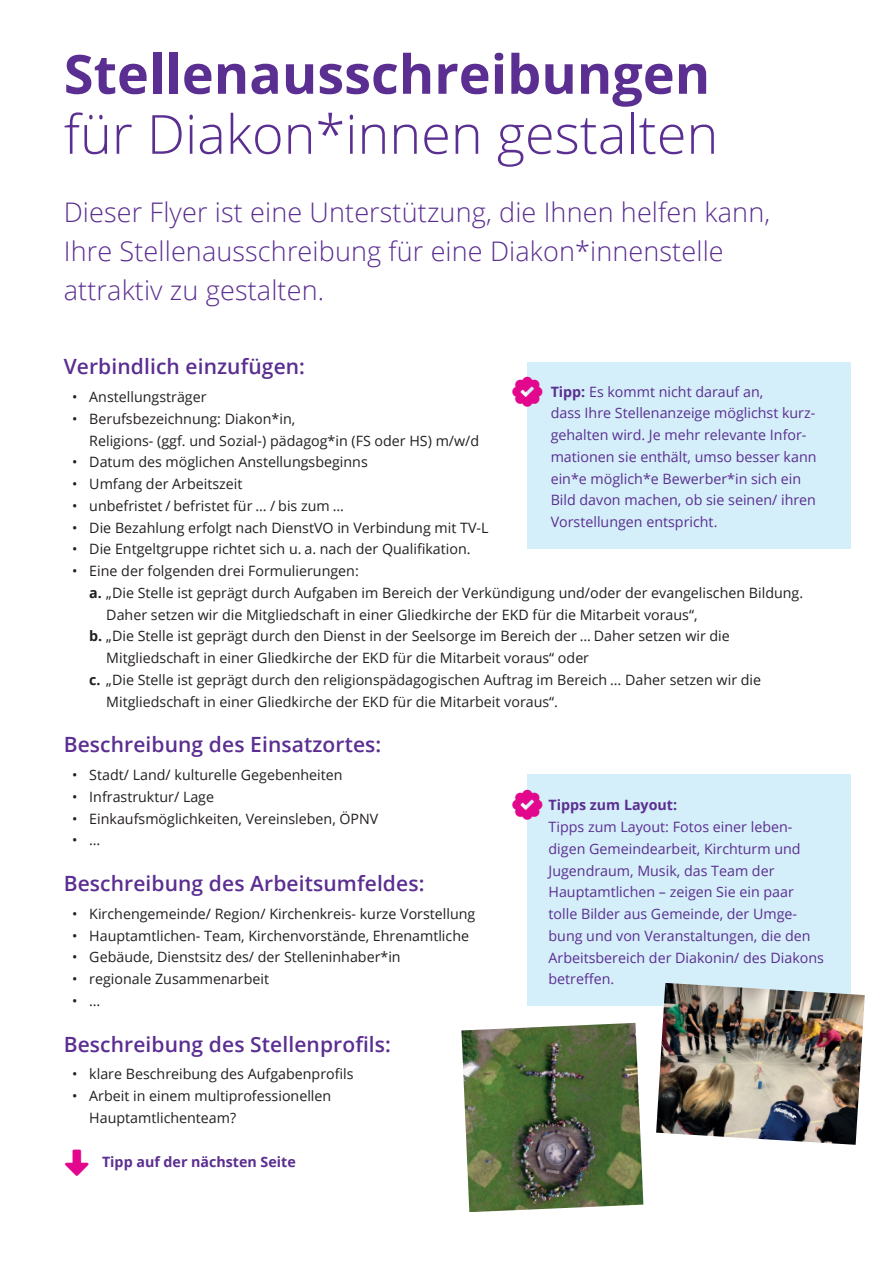
<style>
.page{position:relative;width:893px;height:1263px;background:#fff}
.page>*{position:absolute;margin:0;border:0;box-sizing:border-box;transform-origin:0 0}
.t1{font:300 54px "Open Sans";color:#5b2e91}
.t2{font:700 54px "Open Sans";color:#5b2e91}
.t3{font:300 27px/39px "Open Sans";letter-spacing:.005em;color:#5b2e91}
.t4{font:600 21px "Open Sans";letter-spacing:.005em;color:#5b2e91}
.t5{font:14.25px/21.8px "Open Sans";color:#231f20}
.t6{font:14.25px/21.8px "Open Sans";color:#5b2e91}
.t7{font:700 14.25px "Open Sans";color:#5b2e91}
.s1{font-weight:700}
</style>
<div class="page">
<div style="left:527px;top:362px;width:323px;height:187px;background:#d4eff9"></div>
<div style="left:527px;top:774px;width:323px;height:232px;background:#d4eff9"></div>
<img style="left:461px;top:1023px;width:182px;height:189px">
<img style="left:656px;top:983px;width:209px;height:162px">
<h1 class="t2" style="left:64px;top:36px;width:648px">Stellenausschreibungen</h1>
<h1 class="t1" style="left:64px;top:97px;width:656px">für Diakon*innen gestalten</h1>
<h2 class="t3" style="left:64px;top:192px;width:708px">Dieser Flyer ist eine Unterstützung, die Ihnen helfen kann,<br>Ihre Stellenausschreibung für eine Diakon*innenstelle attraktiv zu gestalten.</h2>
<h3 class="t4" style="left:64px;top:352px;width:243px">Verbindlich einzufügen:</h3>
<p class="t5" style="left:72px;top:386px;width:136px">• Anstellungsträger</p>
<p class="t5" style="left:89px;top:407px;width:391px;text-indent:-17px">• Berufsbezeichnung: Diakon*in,<br>Religions- (ggf. und Sozial-) pädagog*in (FS oder HS) m/w/d</p>
<p class="t5" style="left:72px;top:451px;width:297px">• Datum des möglichen Anstellungsbeginns</p>
<p class="t5" style="left:72px;top:473px;width:172px">• Umfang der Arbeitszeit</p>
<p class="t5" style="left:72px;top:494px;width:273px">• unbefristet / befristet für … / bis zum …</p>
<p class="t5" style="left:72px;top:516px;width:418px">• Die Bezahlung erfolgt nach DienstVO in Verbindung mit TV-L</p>
<p class="t5" style="left:72px;top:538px;width:400px">• Die Entgeltgruppe richtet sich u. a. nach der Qualifikation.</p>
<p class="t5" style="left:72px;top:560px;width:288px">• Eine der folgenden drei Formulierungen:</p>
<p class="t5" style="left:89px;top:581px;width:715px"><span class="s1">a.</span> „Die Stelle ist geprägt durch Aufgaben im Bereich der Verkündigung und/oder der evangelischen Bildung.</p>
<p class="t5" style="left:106px;top:603px;width:593px">Daher setzen wir die Mitgliedschaft in einer Gliedkirche der EKD für die Mitarbeit voraus“,</p>
<p class="t5" style="left:89px;top:625px;width:642px"><span class="s1">b.</span> „Die Stelle ist geprägt durch den Dienst in der Seelsorge im Bereich der … Daher setzen wir die</p>
<p class="t5" style="left:106px;top:647px;width:484px">Mitgliedschaft in einer Gliedkirche der EKD für die Mitarbeit voraus“ oder</p>
<p class="t5" style="left:89px;top:668px;width:673px"><span class="s1">c.</span> „Die Stelle ist geprägt durch den religionspädagogischen Auftrag im Bereich … Daher setzen wir die</p>
<p class="t5" style="left:106px;top:690px;width:453px">Mitgliedschaft in einer Gliedkirche der EKD für die Mitarbeit voraus“.</p>
<h3 class="t4" style="left:64px;top:730px;width:319px">Beschreibung des Einsatzortes:</h3>
<p class="t5" style="left:72px;top:764px;width:272px">• Stadt/ Land/ kulturelle Gegebenheiten</p>
<p class="t5" style="left:72px;top:785px;width:143px">• Infrastruktur/ Lage</p>
<p class="t5" style="left:72px;top:807px;width:308px">• Einkaufsmöglichkeiten, Vereinsleben, ÖPNV</p>
<p class="t5" style="left:72px;top:829px;width:30px">• …</p>
<h3 class="t4" style="left:64px;top:869px;width:362px">Beschreibung des Arbeitsumfeldes:</h3>
<p class="t5" style="left:72px;top:902px;width:405px">• Kirchengemeinde/ Region/ Kirchenkreis- kurze Vorstellung</p>
<p class="t5" style="left:72px;top:924px;width:398px">• Hauptamtlichen- Team, Kirchenvorstände, Ehrenamtliche</p>
<p class="t5" style="left:72px;top:946px;width:330px">• Gebäude, Dienstsitz des/ der Stelleninhaber*in</p>
<p class="t5" style="left:72px;top:968px;width:198px">• regionale Zusammenarbeit</p>
<p class="t5" style="left:72px;top:989px;width:30px">• …</p>
<h3 class="t4" style="left:64px;top:1029px;width:329px">Beschreibung des Stellenprofils:</h3>
<p class="t5" style="left:72px;top:1063px;width:283px">• klare Beschreibung des Aufgabenprofils</p>
<p class="t5" style="left:89px;top:1085px;width:243px;text-indent:-17px">• Arbeit in einem multiprofessionellen<br>Hauptamtlichenteam?</p>
<p class="t6" style="left:551px;top:380px;width:267px"><span class="s1">Tipp:</span> Es kommt nicht darauf an,<br>dass Ihre Stellenanzeige möglichst kurz&shy;gehalten wird. Je mehr relevante Infor&shy;mationen sie enthält, umso besser kann ein*e möglich*e Bewerber*in sich ein Bild davon machen, ob sie seinen/ ihren Vorstellungen entspricht.</p>
<p class="t7" style="left:549px;top:795px;width:130px">Tipps zum Layout:</p>
<p class="t6" style="left:549px;top:816px;width:277px">Tipps zum Layout: Fotos einer leben&shy;digen Gemeindearbeit, Kirchturm und Jugendraum, Musik, das Team der Hauptamtlichen – zeigen Sie ein paar tolle Bilder aus Gemeinde, der Umge&shy;bung und von Veranstaltungen, die den Arbeitsbereich der Diakonin/ des Diakons betreffen.</p>
<p class="t7" style="left:102px;top:1151px;width:195px">Tipp auf der nächsten Seite</p>
</div>
